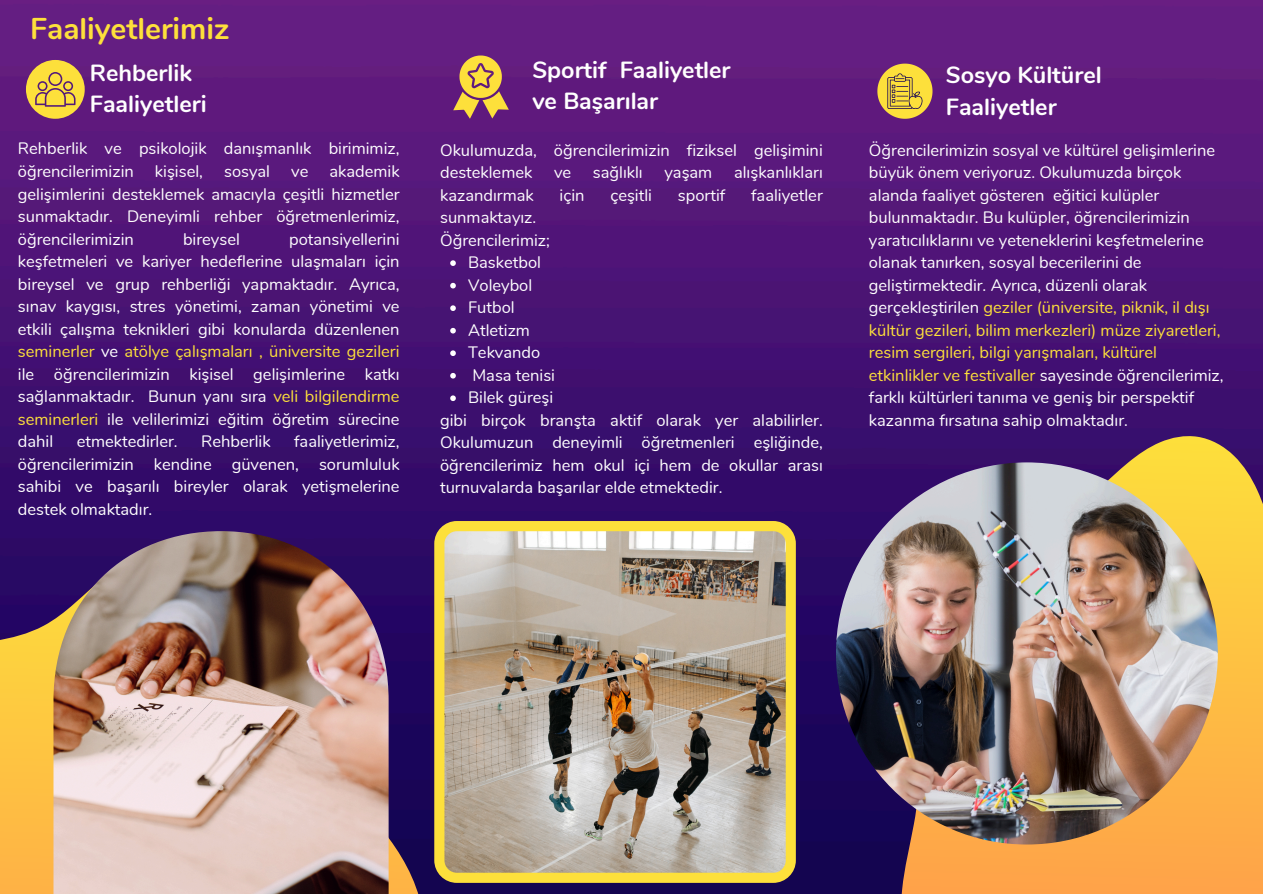
<style>
.page{position:relative;width:1263px;height:894px;background:#fff}
.page>*{position:absolute;margin:0;border:0;box-sizing:border-box;transform-origin:0 0}
.t1{font:700 30px "Nunito";color:#fde03b}
.t2{font:700 23.4px/31.8px "Nunito";color:#fff}
.t3{font:16.5px/22.5px "Nunito";color:#fff}
.s1{color:#fde03b}
</style>
<div class="page">
<img style="left:0;top:0;width:1263px;height:893px">
<svg style="left:26px;top:60px;width:58px;height:58px;background:#cda54e"></svg>
<svg style="left:877px;top:64px;width:55px;height:55px;background:#c7a24b"></svg>
<svg style="left:860px;top:427px;width:403px;height:466px;background:#bc824e"></svg>
<img style="left:836px;top:462px;width:382px;height:382px;border-radius:50%">
<svg style="left:0;top:542px;width:435px;height:351px;background:#805751"></svg>
<img style="left:53px;top:531px;width:336px;height:362px">
<svg style="left:453px;top:55px;width:55px;height:64px;background:#b3825a"></svg>
<svg style="left:450px;top:260px;width:6px;height:6px"></svg>
<svg style="left:450px;top:283px;width:6px;height:5px"></svg>
<svg style="left:450px;top:305px;width:6px;height:6px"></svg>
<svg style="left:450px;top:328px;width:6px;height:5px"></svg>
<svg style="left:450px;top:350px;width:6px;height:6px"></svg>
<svg style="left:450px;top:373px;width:6px;height:5px"></svg>
<svg style="left:450px;top:395px;width:6px;height:6px"></svg>
<svg style="left:434px;top:521px;width:362px;height:361px;background:#b6a88c"></svg>
<p class="t1" style="left:30px;top:9px;width:201px">Faaliyetlerimiz</p>
<p class="t2" style="left:90px;top:57px;width:116px">Rehberlik<br>Faaliyetleri</p>
<p class="t2" style="left:946px;top:59px;width:157px;line-height:32.7px">Sosyo Kültürel<br>Faaliyetler</p>
<p class="t3" style="left:869px;top:139px;width:356px">Öğrencilerimizin sosyal ve kültürel gelişimlerine büyük önem veriyoruz. Okulumuzda birçok alanda faaliyet gösteren eğitici kulüpler bulunmaktadır. Bu kulüpler, öğrencilerimizin yaratıcılıklarını ve yeteneklerini keşfetmelerine olanak tanırken, sosyal becerilerini de geliştirmektedir. Ayrıca, düzenli olarak gerçekleştirilen <span class="s1">geziler (üniversite, piknik, il dışı kültür gezileri, bilim merkezleri) müze ziyaretleri, resim sergileri, bilgi yarışmaları, kültürel etkinlikler ve festivaller</span> sayesinde öğrencilerimiz, farklı kültürleri tanıma ve geniş bir perspektif kazanma fırsatına sahip olmaktadır.</p>
<p class="t2" style="left:532px;top:54px;width:200px">Sportif Faaliyetler ve Başarılar</p>
<h2 class="t3" style="left:18px;top:138px;width:383px">Rehberlik ve psikolojik danışmanlık birimimiz, öğrencilerimizin</h2>
<p class="t3" style="left:440px;top:139px;width:382px">Okulumuzda, öğrencilerimizin fiziksel gelişimini desteklemek</p>
<h2 class="t3" style="left:18px;top:160px;width:383px;text-align:justify;text-indent:312px">akademik gelişimlerini desteklemek amacıyla çeşitli hizmetler sunmaktadır. Deneyimli rehber öğretmenlerimiz, öğrencilerimizin</h2>
<h2 class="t3" style="left:155px;top:160px;width:50px">kişisel,</h2>
<h2 class="t3" style="left:224px;top:160px;width:48px">sosyal</h2>
<h2 class="t3" style="left:291px;top:160px;width:19px">ve</h2>
<p class="t3" style="left:554px;top:161px;width:19px">ve</p>
<p class="t3" style="left:593px;top:161px;width:51px">sağlıklı</p>
<p class="t3" style="left:664px;top:161px;width:49px">yaşam</p>
<p class="t3" style="left:734px;top:161px;width:90px">alışkanlıkları</p>
<p class="t3" style="left:440px;top:184px;width:95px">kazandırmak</p>
<p class="t3" style="left:560px;top:184px;width:26px">için</p>
<p class="t3" style="left:610px;top:184px;width:41px">çeşitli</p>
<p class="t3" style="left:678px;top:184px;width:49px">sportif</p>
<p class="t3" style="left:751px;top:184px;width:73px">faaliyetler</p>
<p class="t3" style="left:440px;top:206px;width:98px">sunmaktayız.</p>
<h2 class="t3" style="left:440px;top:229px;width:111px">Öğrencilerimiz;</h2>
<p class="t3" style="left:468px;top:251px;width:74px">Basketbol</p>
<h2 class="t3" style="left:468px;top:274px;width:66px">Voleybol</h2>
<p class="t3" style="left:468px;top:296px;width:48px">Futbol</p>
<p class="t3" style="left:468px;top:319px;width:63px">Atletizm</p>
<p class="t3" style="left:468px;top:341px;width:74px">Tekvando</p>
<p class="t3" style="left:472px;top:364px;width:82px">Masa tenisi</p>
<p class="t3" style="left:468px;top:386px;width:85px">Bilek güreşi</p>
<p class="t3" style="left:440px;top:409px;width:384px">gibi birçok branşta aktif olarak yer alabilirler.<br>Okulumuzun deneyimli</p>
<h2 class="t3" style="left:18px;top:228px;width:383px;text-indent:271px">potansiyellerini keşfetmeleri ve kariyer hedeflerine ulaşmaları için bireysel ve grup rehberliği yapmaktadır. Ayrıca, sınav kaygısı, stres yönetimi, zaman yönetimi ve etkili çalışma teknikleri gibi konularda düzenlenen <span class="s1">seminerler</span> ve <span class="s1">atölye çalışmaları , üniversite gezileri </span>ile öğrencilerimizin kişisel gelişimlerine katkı sağlanmaktadır. Bunun yanı sıra <span class="s1">veli bilgilendirme seminerleri</span> ile velilerimizi eğitim öğretim sürecine dahil</h2>
<h2 class="t3" style="left:183px;top:228px;width:58px">bireysel</h2>
<h2 class="t3" style="left:18px;top:430px;width:383px;text-align:justify;text-indent:276px">faaliyetlerimiz, öğrencilerimizin kendine güvenen, sorumluluk sahibi ve başarılı bireyler olarak yetişmelerine destek olmaktadır.</h2>
<h2 class="t3" style="left:77px;top:430px;width:102px">etmektedirler.</h2>
<h2 class="t3" style="left:201px;top:430px;width:71px">Rehberlik</h2>
<p class="t3" style="left:440px;top:431px;width:384px;text-align:justify;text-indent:314px">eşliğinde, öğrencilerimiz hem okul içi hem de okullar arası turnuvalarda başarılar elde etmektedir.</p>
<p class="t3" style="left:642px;top:431px;width:93px">öğretmenleri</p>
</div>
